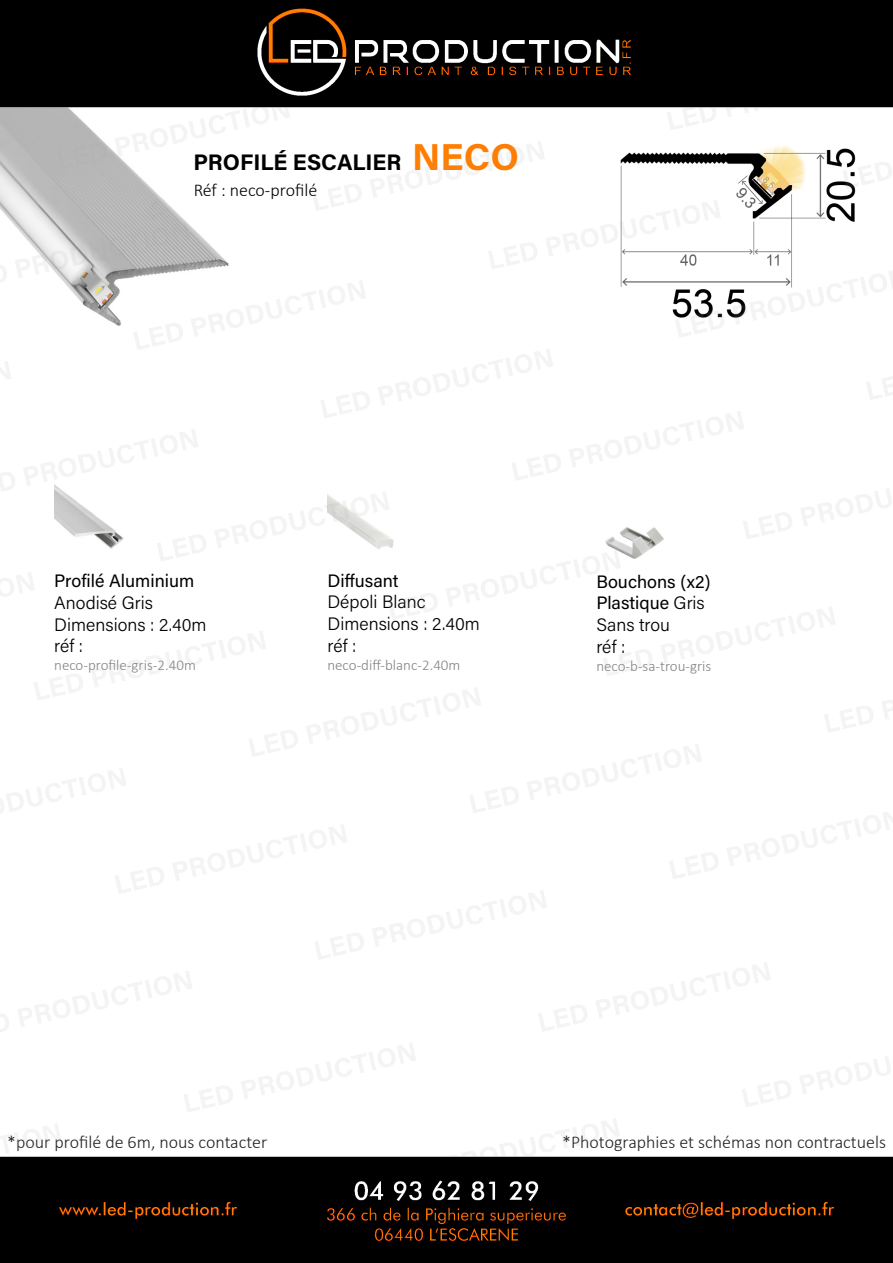
<style>
.page{position:relative;width:893px;height:1263px;background:#000}
.page>*{position:absolute;margin:0;border:0;box-sizing:border-box;transform-origin:0 0}
.t1{font:22.5px "Acumin Variable Concept";letter-spacing:.04em;color:#000}
.t2{font:18px "Acumin Variable Concept";letter-spacing:.01em;color:#000}
.t3{font:300 18px "Calibri";color:#231f20}
.t4{font:300 18px "Calibri";color:#000}
.t5{font:300 15px "Calibri";color:#808285}
.s1{font-size:37.5px;color:#ff7d00}
</style>
<div class="page">
<img style="left:0;top:107px;width:893px;height:1049px">
<p class="t1" style="left:193px;top:147px;width:326px">PROFILÉ ESCALIER <span class="s1">NECO</span></p>
<p class="t4" style="left:194px;top:179px;width:125px">Réf : neco-profilé</p>
<p class="t2" style="left:54px;top:569px;width:141px">Profilé Aluminium</p>
<p class="t2" style="left:54px;top:590px;width:100px">Anodisé Gris</p>
<p class="t2" style="left:54px;top:612px;width:154px">Dimensions : 2.40m</p>
<p class="t2" style="left:54px;top:633px;width:30px">réf :</p>
<p class="t5" style="left:54px;top:656px;width:143px">neco-profile-gris-2.40m</p>
<p class="t2" style="left:327px;top:568px;width:72px">Diffusant</p>
<p class="t2" style="left:327px;top:590px;width:100px">Dépoli Blanc</p>
<p class="t2" style="left:327px;top:611px;width:154px">Dimensions : 2.40m</p>
<p class="t2" style="left:327px;top:633px;width:30px">réf :</p>
<p class="t5" style="left:327px;top:655px;width:135px">neco-diff-blanc-2.40m</p>
<p class="t2" style="left:596px;top:569px;width:115px">Bouchons (x2)</p>
<p class="t2" style="left:596px;top:591px;width:110px">Plastique Gris</p>
<p class="t2" style="left:596px;top:612px;width:75px">Sans trou</p>
<p class="t2" style="left:596px;top:634px;width:30px">réf :</p>
<p class="t5" style="left:596px;top:656px;width:117px">neco-b-sa-trou-gris</p>
<p class="t3" style="left:7px;top:1131px;width:262px">*pour profilé de 6m, nous contacter</p>
<p class="t3" style="left:562px;top:1131px;width:325px">*Photographies et schémas non contractuels</p>
</div>
